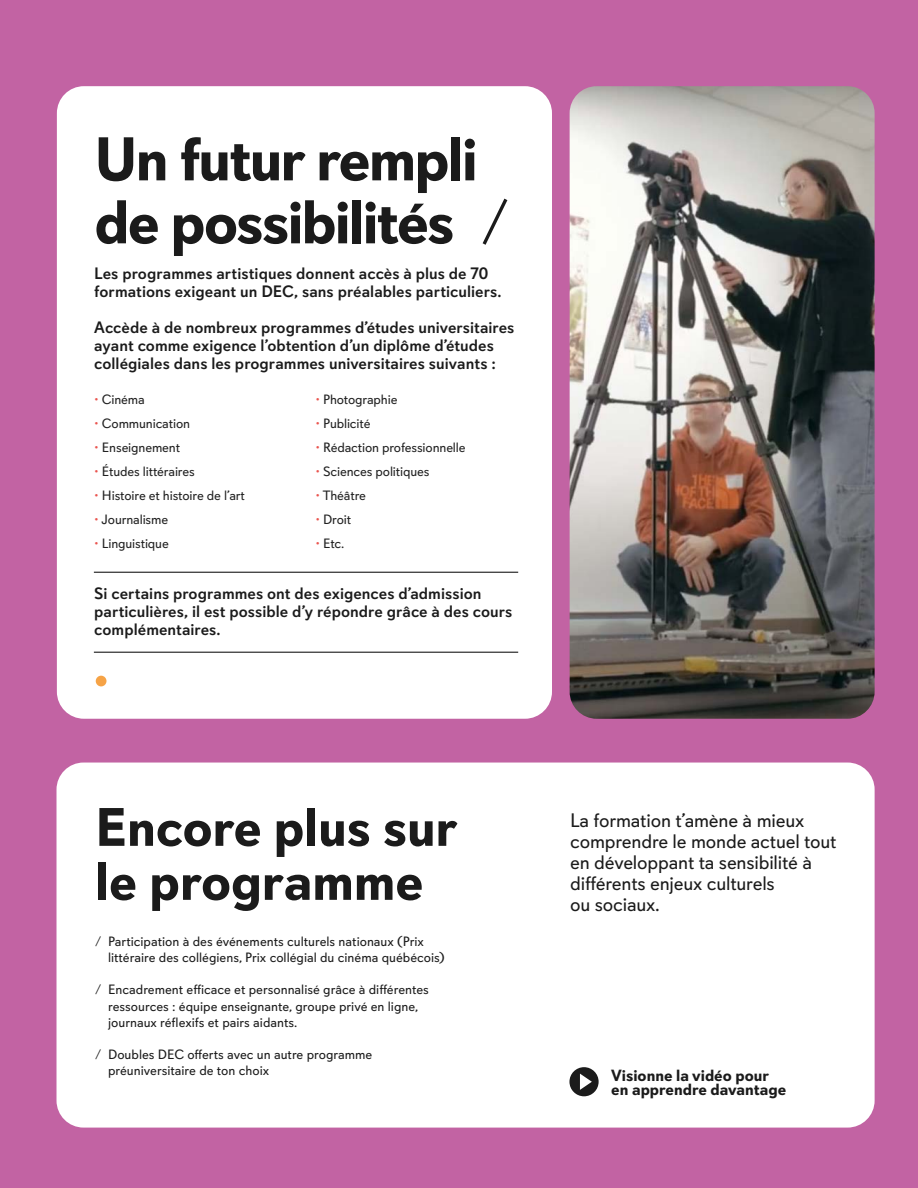
<style>
.page{position:relative;width:918px;height:1188px;background:#c263a3}
.page>*{position:absolute;margin:0;border:0;box-sizing:border-box;transform-origin:0 0}
.t1{font:700 61.5px/63px "Davis Sans";letter-spacing:-.035em;color:#1b1b1b}
.t2{font:700 54px/54px "Davis Sans";letter-spacing:-.005em;color:#1b1b1b}
.t3{font:19.5px/21px "Davis Sans";letter-spacing:-.01em;color:#1b1b1b}
.t4{font:500 16.5px/18px "Davis Sans";letter-spacing:.005em;color:#1b1b1b}
.t5{font:700 16.2px/14px "Davis Sans";color:#1b1b1b}
.t6{font:13.5px/16.2px "Davis Sans";color:#1b1b1b}
.t7{font:13.5px "Davis Sans";letter-spacing:-.01em;color:#212121}
.s1{font-weight:300}
.s2{color:#ea544e}
</style>
<div class="page">
<div style="left:57px;top:763px;width:818px;height:365px;background:#fff;border-radius:27px"></div>
<div style="left:569px;top:1067px;width:30px;height:29px;background:#1b1b1b;border-radius:50%"></div>
<svg style="left:580px;top:1074px;width:12px;height:16px"></svg>
<div style="left:57px;top:86px;width:495px;height:633px;background:#fff;border-radius:27px"></div>
<img style="left:570px;top:86px;width:305px;height:633px">
<div style="left:96px;top:676px;width:10px;height:10px;background:#f6a346;border-radius:50%"></div>
<hr style="left:94px;top:652px;width:424px;height:1px;background:#1b1b1b">
<hr style="left:94px;top:572px;width:424px;height:1px;background:#1b1b1b">
<h1 class="t1" style="left:94px;top:129px;width:416px">Un futur rempli de possibilités <span class="s1">/</span></h1>
<p class="t4" style="left:94px;top:265px;width:409px">Les programmes artistiques donnent accès à plus de 70 formations exigeant un DEC, sans préalables particuliers.</p>
<p class="t4" style="left:94px;top:319px;width:422px">Accède à de nombreux programmes d’études universitaires ayant comme exigence l’obtention d’un diplôme d’études collégiales dans les programmes universitaires suivants :</p>
<p class="t7" style="left:94px;top:391px;width:52px"><span class="s2">•</span> Cinéma</p>
<p class="t7" style="left:94px;top:415px;width:97px"><span class="s2">•</span> Communication</p>
<p class="t7" style="left:94px;top:439px;width:87px"><span class="s2">•</span> Enseignement</p>
<p class="t7" style="left:94px;top:463px;width:102px"><span class="s2">•</span> Études littéraires</p>
<p class="t7" style="left:94px;top:487px;width:152px"><span class="s2">•</span> Histoire et histoire de l’art</p>
<p class="t7" style="left:94px;top:511px;width:75px"><span class="s2">•</span> Journalisme</p>
<p class="t7" style="left:94px;top:535px;width:76px"><span class="s2">•</span> Linguistique</p>
<p class="t7" style="left:315px;top:391px;width:84px"><span class="s2">•</span> Photographie</p>
<p class="t7" style="left:315px;top:415px;width:57px"><span class="s2">•</span> Publicité</p>
<p class="t7" style="left:315px;top:439px;width:152px"><span class="s2">•</span> Rédaction professionnelle</p>
<p class="t7" style="left:315px;top:463px;width:116px"><span class="s2">•</span> Sciences politiques</p>
<p class="t7" style="left:315px;top:487px;width:52px"><span class="s2">•</span> Théâtre</p>
<p class="t7" style="left:315px;top:511px;width:37px"><span class="s2">•</span> Droit</p>
<p class="t7" style="left:315px;top:535px;width:30px"><span class="s2">•</span> Etc.</p>
<p class="t4" style="left:94px;top:585px;width:420px">Si certains programmes ont des exigences d’admission particulières, il est possible d’y répondre grâce à des cours complémentaires.</p>
<h2 class="t2" style="left:95px;top:801px;width:364px">Encore plus sur le programme</h2>
<p class="t6" style="left:108px;top:933px;width:338px;text-indent:-13px"><span class="s1">/</span> Participation à des événements culturels nationaux (Prix littéraire des collégiens, Prix collégial du cinéma québécois)</p>
<p class="t6" style="left:108px;top:982px;width:322px;text-indent:-13px"><span class="s1">/</span> Encadrement efficace et personnalisé grâce à différentes ressources : équipe enseignante, groupe privé en ligne, journaux réflexifs et pairs aidants.</p>
<p class="t6" style="left:108px;top:1047px;width:266px;text-indent:-13px"><span class="s1">/</span> Doubles DEC offerts avec un autre programme préuniversitaire de ton choix</p>
<p class="t3" style="left:570px;top:810px;width:268px">La formation t’amène à mieux comprendre le monde actuel tout en développant ta sensibilité à différents enjeux culturels<br>ou sociaux.</p>
<p class="t5" style="left:611px;top:1069px;width:177px">Visionne la vidéo pour en apprendre davantage</p>
</div>
